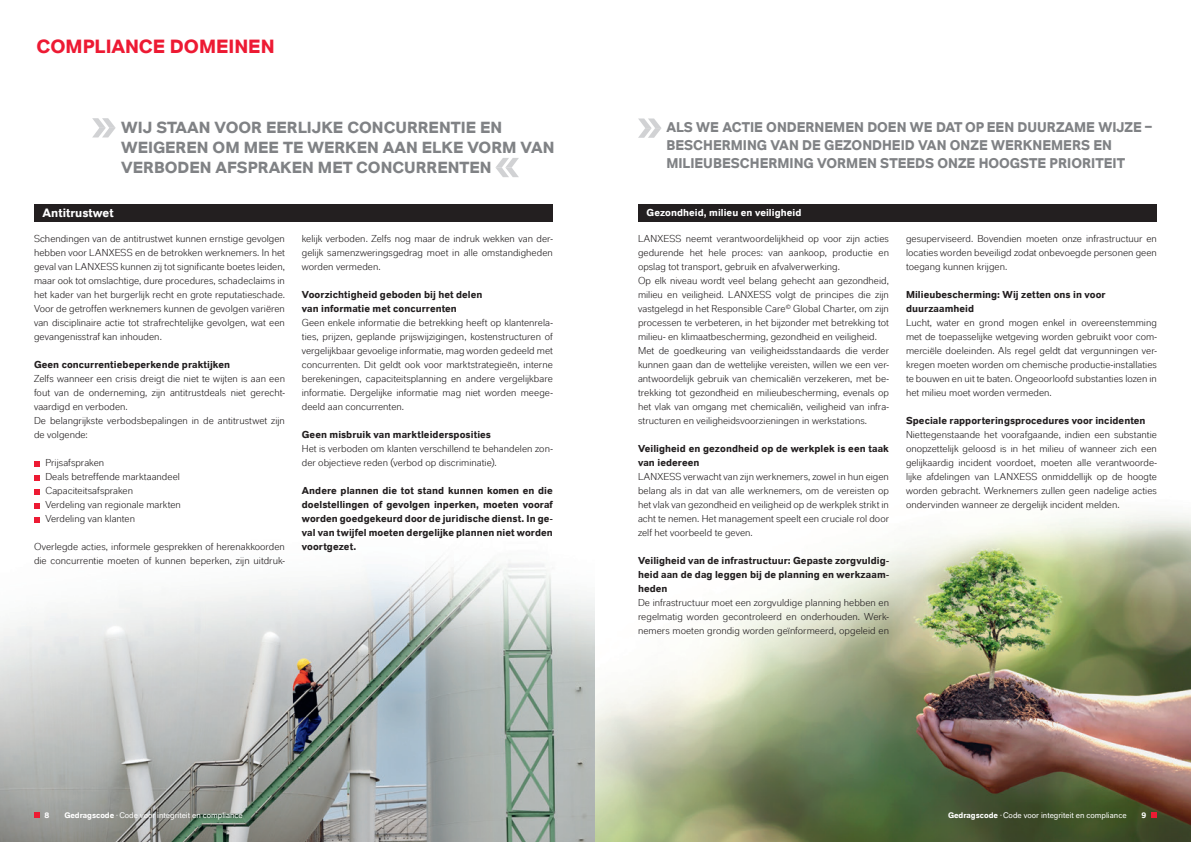
<style>
.page{position:relative;width:1191px;height:842px;background:#fff}
.page>*{position:absolute;margin:0;border:0;box-sizing:border-box;transform-origin:0 0}
.Überschrift_FL{font:700 19px "Lanxess";color:#ed1a33}
.Überschrift_FL-2{font:700 16px "Lanxess";color:#808285}
.Überschrift_FL-3{font:700 14px "Lanxess";color:#808285;scale:.96 1}
.t1{font:700 12px "Lanxess";color:#fff}
.Fließtext_FL{font:10px/14px "Lanxess";letter-spacing:.005em;color:#231f20;text-align:justify}
.Fließtext_FL-2{font:700 10px/14px "Lanxess";letter-spacing:.005em;color:#231f20}
.Fließtext_FL-3{font:700 10px "Lanxess";letter-spacing:.005em;color:#fff}
.t2{font:8px "Lanxess Global Invers";color:#fff}
.t3{font:700 8px "Lanxess";color:#fff}
.s1{font-family:"Lanxess";font-weight:700}
</style>
<div class="page">
<img style="left:0;top:494px;width:595px;height:348px">
<img style="left:595px;top:513px;width:596px;height:329px">
<svg style="left:34px;top:812px;width:6px;height:6px"></svg>
<svg style="left:1151px;top:812px;width:6px;height:6px"></svg>
<svg style="left:34px;top:461px;width:6px;height:5px"></svg>
<svg style="left:34px;top:475px;width:6px;height:5px"></svg>
<svg style="left:34px;top:489px;width:6px;height:5px"></svg>
<svg style="left:34px;top:503px;width:6px;height:5px"></svg>
<svg style="left:34px;top:517px;width:6px;height:5px"></svg>
<div style="left:34px;top:204px;width:519px;height:17px;background:#231f20"></div>
<div style="left:638px;top:204px;width:519px;height:17px;background:#231f20"></div>
<svg style="left:92px;top:118px;width:24px;height:19px"></svg>
<svg style="left:638px;top:118px;width:23px;height:20px"></svg>
<svg style="left:495px;top:158px;width:24px;height:19px"></svg>
<p class="Überschrift_FL" style="left:37px;top:33px;width:239px">COMPLIANCE DOMEINEN</p>
<p class="Überschrift_FL-2" style="left:121px;top:116px;width:382px">WIJ STAAN VOOR EERLIJKE CONCURRENTIE EN</p>
<p class="Überschrift_FL-2" style="left:121px;top:136px;width:435px">WEIGEREN OM MEE TE WERKEN AAN ELKE VORM VAN</p>
<p class="Überschrift_FL-2" style="left:121px;top:156px;width:372px">VERBODEN AFSPRAKEN MET CONCURRENTEN</p>
<p class="Überschrift_FL-3" style="left:666px;top:117px;width:507px">ALS WE ACTIE ONDERNEMEN DOEN WE DAT OP EEN DUURZAME WIJZE –</p>
<p class="Überschrift_FL-3" style="left:666px;top:135px;width:466px">BESCHERMING VAN DE GEZONDHEID VAN ONZE WERKNEMERS EN</p>
<p class="Überschrift_FL-3" style="left:666px;top:153px;width:479px">MILIEUBESCHERMING VORMEN STEEDS ONZE HOOGSTE PRIORITEIT</p>
<p class="t1" style="left:43px;top:204px;width:73px">Antitrustwet</p>
<p class="Fließtext_FL-3" style="left:646px;top:206px;width:156px">Gezondheid, milieu en veiligheid</p>
<p class="Fließtext_FL" style="left:302px;top:232px;width:252px">kelijk verboden. Zelfs nog maar de indruk wekken van der&shy;gelijk samenzweringsgedrag moet in alle omstandigheden worden vermeden.</p>
<p class="Fließtext_FL-2" style="left:302px;top:287px;width:182px">Voorzichtigheid geboden bij het delen van informatie met concurrenten</p>
<p class="Fließtext_FL" style="left:302px;top:316px;width:252px">Geen enkele informatie die betrekking heeft op klantenrela&shy;ties, prijzen, geplande prijswijzigingen, kostenstructuren of vergelijkbaar gevoelige informatie, mag worden gedeeld met concurrenten. Dit geldt ook voor marktstrategieën, interne berekeningen, capaciteitsplanning en andere vergelijkbare informatie. Dergelijke informatie mag niet worden meege&shy;deeld aan concurrenten.</p>
<p class="Fließtext_FL-2" style="left:302px;top:427px;width:191px">Geen misbruik van marktleidersposities</p>
<p class="Fließtext_FL" style="left:302px;top:442px;width:252px">Het is verboden om klanten verschillend te behandelen zon&shy;der objectieve reden (verbod op discriminatie).</p>
<p class="Fließtext_FL-2" style="left:302px;top:483px;width:252px;text-align:justify">Andere plannen die tot stand kunnen komen en die doelstellingen of gevolgen inperken, moeten vooraf worden goedgekeurd door de juridische dienst. In ge&shy;val van twijfel moeten dergelijke plannen niet worden voortgezet.</p>
<p class="Fließtext_FL" style="left:34px;top:232px;width:252px">Schendingen van de antitrustwet kunnen ernstige gevolgen hebben voor LANXESS en de betrokken werknemers. In het geval van LANXESS kunnen zij tot significante boetes leiden, maar ook tot omslachtige, dure procedures, schadeclaims in het kader van het burgerlijk recht en grote reputatieschade.<br>Voor de getroffen werknemers kunnen de gevolgen variëren van disciplinaire actie tot strafrechtelijke gevolgen, wat een gevangenisstraf kan inhouden.</p>
<p class="Fließtext_FL-2" style="left:34px;top:357px;width:198px">Geen concurrentiebeperkende praktijken</p>
<p class="Fließtext_FL" style="left:34px;top:372px;width:252px">Zelfs wanneer een crisis dreigt die niet te wijten is aan een fout van de onderneming, zijn antitrustdeals niet gerecht&shy;vaardigd en verboden.</p>
<p class="Fließtext_FL" style="left:34px;top:414px;width:252px">De belangrijkste verbodsbepalingen in de antitrustwet zijn de volgende:</p>
<p class="Fließtext_FL" style="left:45px;top:456px;width:60px">Prijsafspraken</p>
<p class="Fließtext_FL" style="left:45px;top:470px;width:136px">Deals betreffende marktaandeel</p>
<p class="Fließtext_FL" style="left:45px;top:484px;width:89px">Capaciteitsafspraken</p>
<p class="Fließtext_FL" style="left:45px;top:498px;width:137px">Verdeling van regionale markten</p>
<p class="Fließtext_FL" style="left:45px;top:512px;width:91px">Verdeling van klanten</p>
<p class="Fließtext_FL" style="left:34px;top:540px;width:252px">Overlegde acties, informele gesprekken of herenakkoorden die concurrentie moeten of kunnen beperken, zijn uitdruk-</p>
<p class="Fließtext_FL" style="left:638px;top:232px;width:252px">LANXESS neemt verantwoordelijkheid op voor zijn acties gedurende het hele proces: van aankoop, productie en opslag tot transport, gebruik en afvalverwerking.</p>
<p class="Fließtext_FL" style="left:638px;top:274px;width:252px">Op elk niveau wordt veel belang gehecht aan gezondheid, milieu en veiligheid. LANXESS volgt de principes die zijn vastgelegd in het Responsible Care<sup>©</sup> Global Charter, om zijn processen te verbeteren, in het bijzonder met betrekking tot milieu- en klimaatbescherming, gezondheid en veiligheid.</p>
<p class="Fließtext_FL" style="left:638px;top:344px;width:252px">Met de goedkeuring van veiligheidsstandaards die verder kunnen gaan dan de wettelijke vereisten, willen we een ver&shy;antwoordelijk gebruik van chemicaliën verzekeren, met be&shy;trekking tot gezondheid en milieubescherming, evenals op het vlak van omgang met chemicaliën, veiligheid van infra&shy;structuren en veiligheidsvoorzieningen in werkstations.</p>
<p class="Fließtext_FL-2" style="left:638px;top:441px;width:252px">Veiligheid en gezondheid op de werkplek is een taak van iedereen</p>
<p class="Fließtext_FL" style="left:638px;top:470px;width:252px">LANXESS verwacht van zijn werknemers, zowel in hun eigen belang als in dat van alle werknemers, om de vereisten op het vlak van gezondheid en veiligheid op de werkplek strikt in acht te nemen. Het management speelt een cruciale rol door zelf het voorbeeld te geven.</p>
<p class="Fließtext_FL-2" style="left:638px;top:553px;width:252px">Veiligheid van de infrastructuur: Gepaste zorgvuldig-</p>
<p class="Fließtext_FL-2" style="left:638px;top:567px;width:252px">heid aan de dag leggen bij de planning en werkzaam-</p>
<p class="Fließtext_FL-2" style="left:638px;top:581px;width:31px">heden</p>
<p class="Fließtext_FL" style="left:638px;top:596px;width:252px">De infrastructuur moet een zorgvuldige planning hebben en regelmatig worden gecontroleerd en onderhouden. Werk&shy;nemers moeten grondig worden geïnformeerd, opgeleid en</p>
<p class="Fließtext_FL" style="left:906px;top:232px;width:252px">gesuperviseerd. Bovendien moeten onze infrastructuur en locaties worden beveiligd zodat onbevoegde personen geen toegang kunnen krijgen.</p>
<p class="Fließtext_FL-2" style="left:906px;top:287px;width:201px">Milieubescherming: Wij zetten ons in voor</p>
<p class="Fließtext_FL-2" style="left:906px;top:301px;width:70px">duurzaamheid</p>
<p class="Fließtext_FL" style="left:906px;top:316px;width:252px">Lucht, water en grond mogen enkel in overeenstemming met de toepasselijke wetgeving worden gebruikt voor com&shy;merciële doeleinden. Als regel geldt dat vergunningen ver&shy;kregen moeten worden om chemische productie-installaties te bouwen en uit te baten. Ongeoorloofd substanties lozen in het milieu moet worden vermeden.</p>
<p class="Fließtext_FL-2" style="left:906px;top:413px;width:241px">Speciale rapporteringsprocedures voor incidenten</p>
<p class="Fließtext_FL" style="left:906px;top:428px;width:252px">Niettegenstaande het voorafgaande, indien een substantie onopzettelijk geloosd is in het milieu of wanneer zich een gelijkaardig incident voordoet, moeten alle verantwoorde-</p>
<p class="Fließtext_FL" style="left:906px;top:470px;width:252px">lijke afdelingen van LANXESS onmiddellijk op de hoogte worden gebracht. Werknemers zullen geen nadelige acties ondervinden wanneer ze dergelijk incident melden.</p>
<p class="t3" style="left:44px;top:809px;width:6px">8</p>
<p class="t2" style="left:64px;top:810px;width:180px"><span class="s1">Gedragscode</span> · Code voor integriteit en compliance</p>
<p class="t2" style="left:948px;top:810px;width:180px"><span class="s1">Gedragscode</span> · Code voor integriteit en compliance</p>
<p class="t3" style="left:1141px;top:809px;width:6px">9</p>
</div>
